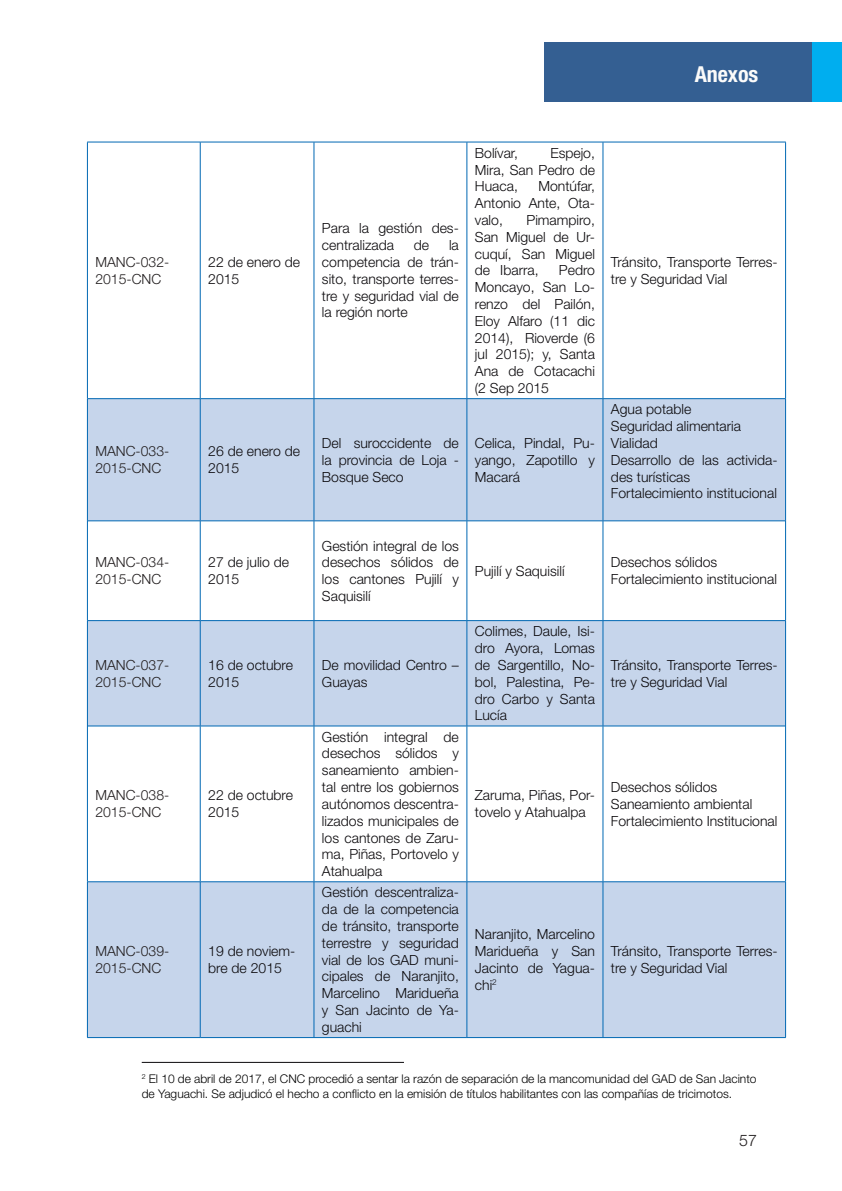
<style>
.page{position:relative;width:842px;height:1191px;background:#fff}
.page>*{position:absolute;margin:0;border:0;box-sizing:border-box;transform-origin:0 0}
.t1{font:700 condensed 22px "Helvetica Neue LT Std";color:#fbfbfa}
.t2{font:300 16px "Helvetica Neue LT Std";color:#231f20}
.t3{font:300 14px/16.8px "Helvetica Neue LT Std";color:#0b090c}
.t4{font:300 14px/16.8px "Helvetica Neue LT Std";color:#231f20}
.t5{font:300 12px/14.4px "Helvetica Neue LT Std";color:#000}
</style>
<div class="page">
<div style="left:544px;top:42px;width:268px;height:60px;background:#345f92"></div>
<div style="left:812px;top:42px;width:30px;height:60px;background:#00aeef"></div>
<svg style="left:88px;top:399px;width:697px;height:638px;fill:#c6d5eb"></svg>
<hr style="left:87px;top:142px;width:1px;height:256px;background:#0168b3">
<hr style="left:87px;top:521px;width:1px;height:99px;background:#0168b3">
<hr style="left:87px;top:726px;width:1px;height:155px;background:#0168b3">
<hr style="left:200px;top:142px;width:1px;height:256px;background:#0168b3">
<hr style="left:200px;top:521px;width:1px;height:99px;background:#0168b3">
<hr style="left:200px;top:726px;width:1px;height:155px;background:#0168b3">
<hr style="left:314px;top:142px;width:1px;height:256px;background:#0168b3">
<hr style="left:314px;top:521px;width:1px;height:99px;background:#0168b3">
<hr style="left:314px;top:726px;width:1px;height:155px;background:#0168b3">
<hr style="left:467px;top:142px;width:1px;height:256px;background:#0168b3">
<hr style="left:467px;top:521px;width:1px;height:99px;background:#0168b3">
<hr style="left:467px;top:726px;width:1px;height:155px;background:#0168b3">
<hr style="left:603px;top:142px;width:1px;height:256px;background:#0168b3">
<hr style="left:603px;top:521px;width:1px;height:99px;background:#0168b3">
<hr style="left:603px;top:726px;width:1px;height:155px;background:#0168b3">
<hr style="left:785px;top:142px;width:1px;height:256px;background:#0168b3">
<hr style="left:785px;top:521px;width:1px;height:99px;background:#0168b3">
<hr style="left:785px;top:726px;width:1px;height:155px;background:#0168b3">
<hr style="left:87px;top:142px;width:113px;height:1px;background:#0168b3">
<hr style="left:200px;top:142px;width:114px;height:1px;background:#0168b3">
<hr style="left:314px;top:142px;width:153px;height:1px;background:#0168b3">
<hr style="left:467px;top:142px;width:136px;height:1px;background:#0168b3">
<hr style="left:603px;top:142px;width:183px;height:1px;background:#0168b3">
<hr style="left:87px;top:399px;width:1px;height:122px;background:#0168b3">
<hr style="left:87px;top:398px;width:113px;height:1px;background:#0168b3">
<hr style="left:200px;top:398px;width:114px;height:1px;background:#0168b3">
<hr style="left:314px;top:398px;width:153px;height:1px;background:#0168b3">
<hr style="left:467px;top:398px;width:136px;height:1px;background:#0168b3">
<hr style="left:603px;top:398px;width:183px;height:1px;background:#0168b3">
<hr style="left:200px;top:399px;width:1px;height:121px;background:#0168b3">
<hr style="left:314px;top:399px;width:1px;height:121px;background:#0168b3">
<hr style="left:467px;top:399px;width:1px;height:121px;background:#0168b3">
<hr style="left:603px;top:399px;width:1px;height:121px;background:#0168b3">
<hr style="left:785px;top:399px;width:1px;height:122px;background:#0168b3">
<hr style="left:88px;top:520px;width:112px;height:1px;background:#0168b3">
<hr style="left:200px;top:520px;width:114px;height:1px;background:#0168b3">
<hr style="left:314px;top:520px;width:153px;height:1px;background:#0168b3">
<hr style="left:467px;top:520px;width:136px;height:1px;background:#0168b3">
<hr style="left:603px;top:520px;width:182px;height:1px;background:#0168b3">
<hr style="left:87px;top:621px;width:1px;height:105px;background:#0168b3">
<hr style="left:87px;top:620px;width:113px;height:1px;background:#0168b3">
<hr style="left:200px;top:620px;width:114px;height:1px;background:#0168b3">
<hr style="left:314px;top:620px;width:153px;height:1px;background:#0168b3">
<hr style="left:467px;top:620px;width:136px;height:1px;background:#0168b3">
<hr style="left:603px;top:620px;width:183px;height:1px;background:#0168b3">
<hr style="left:200px;top:621px;width:1px;height:104px;background:#0168b3">
<hr style="left:314px;top:621px;width:1px;height:104px;background:#0168b3">
<hr style="left:467px;top:621px;width:1px;height:104px;background:#0168b3">
<hr style="left:603px;top:621px;width:1px;height:104px;background:#0168b3">
<hr style="left:785px;top:621px;width:1px;height:105px;background:#0168b3">
<hr style="left:88px;top:725px;width:112px;height:1px;background:#0168b3">
<hr style="left:200px;top:725px;width:114px;height:1px;background:#0168b3">
<hr style="left:314px;top:725px;width:153px;height:1px;background:#0168b3">
<hr style="left:467px;top:725px;width:136px;height:1px;background:#0168b3">
<hr style="left:603px;top:725px;width:182px;height:1px;background:#0168b3">
<hr style="left:87px;top:882px;width:1px;height:155px;background:#0168b3">
<hr style="left:87px;top:881px;width:113px;height:1px;background:#0168b3">
<hr style="left:200px;top:881px;width:114px;height:1px;background:#0168b3">
<hr style="left:314px;top:881px;width:153px;height:1px;background:#0168b3">
<hr style="left:467px;top:881px;width:136px;height:1px;background:#0168b3">
<hr style="left:603px;top:881px;width:183px;height:1px;background:#0168b3">
<hr style="left:200px;top:882px;width:1px;height:155px;background:#0168b3">
<hr style="left:314px;top:882px;width:1px;height:155px;background:#0168b3">
<hr style="left:467px;top:882px;width:1px;height:155px;background:#0168b3">
<hr style="left:603px;top:882px;width:1px;height:155px;background:#0168b3">
<hr style="left:785px;top:882px;width:1px;height:155px;background:#0168b3">
<hr style="left:87px;top:1037px;width:113px;height:1px;background:#0168b3">
<hr style="left:200px;top:1037px;width:114px;height:1px;background:#0168b3">
<hr style="left:314px;top:1037px;width:153px;height:1px;background:#0168b3">
<hr style="left:467px;top:1037px;width:136px;height:1px;background:#0168b3">
<hr style="left:603px;top:1037px;width:183px;height:1px;background:#0168b3">
<hr style="left:142px;top:1062px;width:262px;height:1px;background:#0b090c">
<h1 class="t1" style="left:695px;top:61px;width:65px">Anexos</h1>
<p class="t4" style="left:95px;top:253px;width:75px">MANC-032-<br>2015-CNC</p>
<p class="t3" style="left:208px;top:253px;width:93px">22 de enero de<br>2015</p>
<p class="t3" style="left:322px;top:220px;width:138px">Para la gestión des&shy;centralizada</p>
<p class="t3" style="left:322px;top:236px;width:138px;text-align:justify;text-indent:127px">la competencia de trán&shy;sito, transporte terres&shy;tre y seguridad vial de la región norte</p>
<p class="t3" style="left:414px;top:236px;width:17px">de</p>
<p class="t3" style="left:475px;top:144px;width:45px">Bolívar,</p>
<p class="t3" style="left:475px;top:144px;width:122px;text-align:justify;text-indent:75px">Espejo, Mira, San Pedro de Huaca,</p>
<p class="t3" style="left:475px;top:178px;width:122px;text-align:justify;text-indent:64px">Montúfar, Antonio Ante, Ota&shy;valo,</p>
<p class="t3" style="left:475px;top:211px;width:122px;text-align:justify;text-indent:52px">Pimampiro, San Miguel de Ur&shy;cuquí, San Miguel de Ibarra,</p>
<p class="t3" style="left:475px;top:262px;width:122px;text-align:justify;text-indent:84px">Pedro Moncayo, San Lo&shy;renzo del Pailón, Eloy Alfaro (11 dic 2014), Rioverde (6 jul 2015); y, Santa Ana de Cotacachi (2 Sep 2015</p>
<p class="t3" style="left:611px;top:253px;width:168px">Tránsito, Transporte Terres&shy;tre y Seguridad Vial</p>
<p class="t4" style="left:95px;top:443px;width:75px">MANC-033-<br>2015-CNC</p>
<p class="t3" style="left:208px;top:443px;width:93px">26 de enero de<br>2015</p>
<p class="t3" style="left:322px;top:434px;width:138px;text-align:justify">Del suroccidente de la provincia de Loja - Bosque Seco</p>
<p class="t3" style="left:475px;top:434px;width:122px;text-align:justify">Celica, Pindal, Pu&shy;yango, Zapotillo y Macará</p>
<p class="t3" style="left:611px;top:401px;width:168px">Agua potable<br>Seguridad alimentaria<br>Vialidad<br>Desarrollo de las activida&shy;des turísticas<br>Fortalecimiento institucional</p>
<p class="t4" style="left:95px;top:553px;width:75px">MANC-034-<br>2015-CNC</p>
<p class="t3" style="left:208px;top:553px;width:82px">27 de julio de<br>2015</p>
<p class="t3" style="left:322px;top:537px;width:138px;text-align:justify">Gestión integral de los desechos sólidos de los cantones Pujilí y Saquisilí</p>
<p class="t4" style="left:95px;top:656px;width:75px">MANC-037-<br>2015-CNC</p>
<p class="t3" style="left:208px;top:656px;width:86px">16 de octubre<br>2015</p>
<p class="t3" style="left:322px;top:656px;width:138px">De movilidad Centro –<br>Guayas</p>
<p class="t4" style="left:95px;top:787px;width:75px">MANC-038-<br>2015-CNC</p>
<p class="t3" style="left:208px;top:787px;width:86px">22 de octubre<br>2015</p>
<p class="t4" style="left:95px;top:942px;width:75px">MANC-039-<br>2015-CNC</p>
<p class="t3" style="left:208px;top:942px;width:89px">19 de noviem&shy;bre de 2015</p>
<p class="t3" style="left:322px;top:728px;width:138px;text-align:justify">Gestión integral de desechos sólidos y saneamiento ambien&shy;tal entre los gobiernos autónomos descentra&shy;lizados municipales de los cantones de Zaru&shy;ma, Piñas, Portovelo y Atahualpa</p>
<p class="t3" style="left:322px;top:883px;width:138px;text-align:justify">Gestión descentraliza&shy;da de la competencia de tránsito, transporte terrestre y seguridad vial de los GAD muni&shy;cipales de Naranjito, Marcelino Maridueña y San Jacinto de Ya&shy;guachi</p>
<p class="t3" style="left:475px;top:562px;width:91px">Pujilí y Saquisilí</p>
<p class="t3" style="left:611px;top:553px;width:167px">Desechos sólidos<br>Fortalecimiento institucional</p>
<p class="t3" style="left:475px;top:622px;width:122px;text-align:justify">Colimes, Daule, Isi&shy;dro Ayora, Lomas de Sargentillo, No&shy;bol, Palestina, Pe&shy;dro Carbo y Santa Lucía</p>
<p class="t3" style="left:611px;top:656px;width:168px">Tránsito, Transporte Terres&shy;tre y Seguridad Vial</p>
<p class="t3" style="left:475px;top:787px;width:122px">Zaruma, Piñas, Por&shy;tovelo y Atahualpa</p>
<p class="t3" style="left:611px;top:778px;width:168px">Desechos sólidos<br>Saneamiento ambiental<br>Fortalecimiento Institucional</p>
<p class="t3" style="left:475px;top:925px;width:122px;text-align:justify">Naranjito, Marcelino Maridueña y San Jacinto de Yagua&shy;chi<sup>2</sup></p>
<p class="t3" style="left:611px;top:942px;width:168px">Tránsito, Transporte Terres&shy;tre y Seguridad Vial</p>
<p class="t5" style="left:142px;top:1071px;width:616px"><sup>2</sup> El 10 de abril de 2017, el CNC procedió a sentar la razón de separación de la mancomunidad del GAD de San Jacinto de Yaguachi. Se adjudicó el hecho a conflicto en la emisión de títulos habilitantes con las compañías de tricimotos.</p>
<p class="t2" style="left:739px;top:1130px;width:19px">57</p>
</div>
